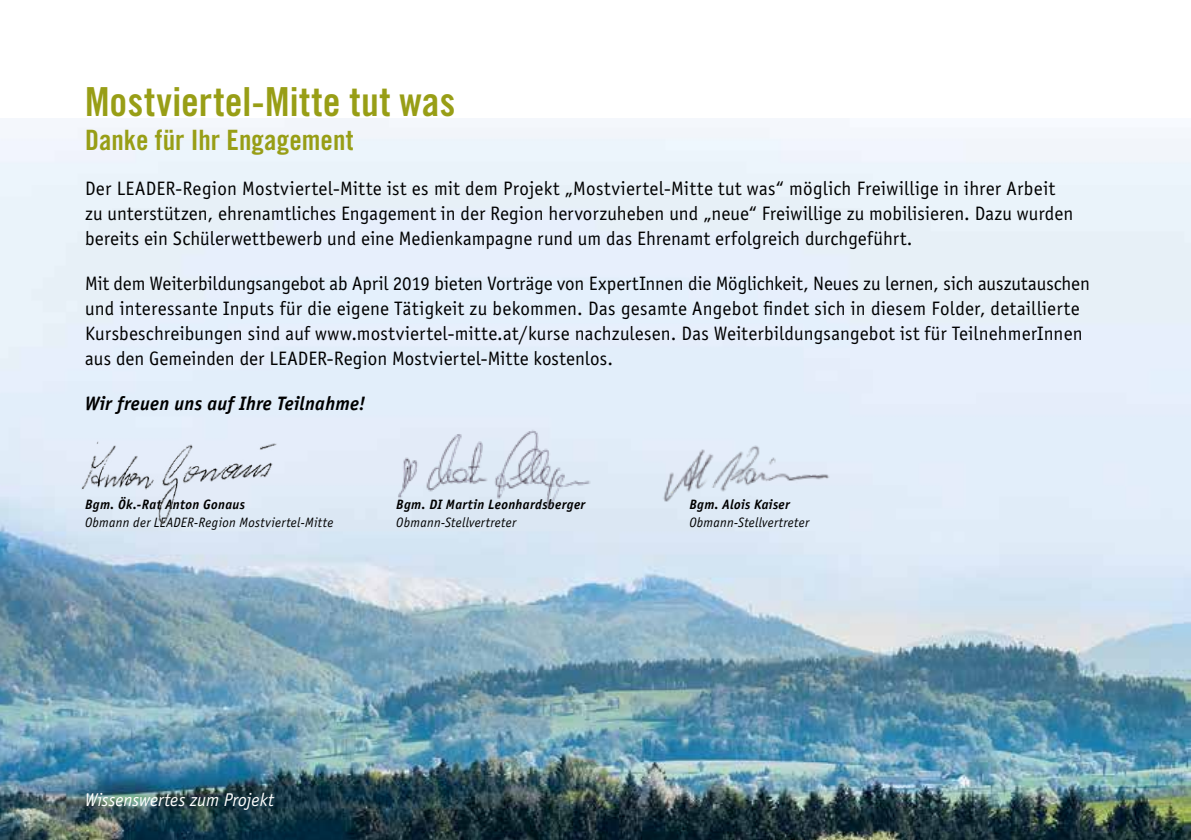
<style>
.page{position:relative;width:1191px;height:840px;background:#fff}
.page>*{position:absolute;margin:0;border:0;box-sizing:border-box;transform-origin:0 0}
.t1{font:40px "Trade Gothic Bold Cond Twenty";letter-spacing:.01em;color:#989e16}
.t2{font:28px "Trade Gothic Bold Cond Twenty";color:#989e16}
.t3{font:20px/25px "Officina Sans";letter-spacing:.01em;color:#000}
.t4{font:italic 700 20px "Officina Sans";letter-spacing:.01em;color:#000}
.t5{font:italic 19px "Officina Sans";letter-spacing:.005em;color:#fff}
.t6{font:italic 14px "Officina Sans";letter-spacing:.025em;color:#000}
.t7{font:italic 700 14px "Officina Sans";letter-spacing:.025em;color:#000}
</style>
<div class="page">
<img style="left:0;top:118px;width:1191px;height:721px">
<img style="left:391px;top:427px;width:208px;height:85px">
<img style="left:660px;top:410px;width:175px;height:108px">
<img style="left:75px;top:437px;width:204px;height:91px">
<h1 class="t1" style="left:85px;top:77px;width:372px">Mostviertel-Mitte tut was</h1>
<h2 class="t2" style="left:85px;top:123px;width:270px">Danke für Ihr Engagement</h2>
<p class="t3" style="left:85px;top:176px;width:989px">Der LEADER-Region Mostviertel-Mitte ist es mit dem Projekt „Mostviertel-Mitte tut was“ möglich Freiwillige in ihrer Arbeit zu unterstützen, ehrenamtliches Engagement in der Region hervorzuheben und „neue“ Freiwillige zu mobilisieren. Dazu wurden bereits ein Schülerwettbewerb und eine Medienkampagne rund um das Ehrenamt erfolgreich durchgeführt.</p>
<p class="t3" style="left:85px;top:271px;width:1006px">Mit dem Weiterbildungsangebot ab April 2019 bieten Vorträge von ExpertInnen die Möglichkeit, Neues zu lernen, sich auszutauschen und interessante Inputs für die eigene Tätigkeit zu bekommen. Das gesamte Angebot findet sich in diesem Folder, detaillierte Kursbeschreibungen sind auf www.mostviertel-mitte.at/kurse nachzulesen. Das Weiterbildungsangebot ist für TeilnehmerInnen aus den Gemeinden der LEADER-Region Mostviertel-Mitte kostenlos.</p>
<p class="t4" style="left:85px;top:391px;width:282px">Wir freuen uns auf Ihre Teilnahme!</p>
<p class="t7" style="left:85px;top:496px;width:161px">Bgm. Ök.-Rat Anton Gonaus</p>
<p class="t6" style="left:85px;top:514px;width:250px">Obmann der LEADER-Region Mostviertel-Mitte</p>
<p class="t7" style="left:396px;top:496px;width:190px">Bgm. DI Martin Leonhardsberger</p>
<p class="t6" style="left:396px;top:514px;width:121px">Obmann-Stellvertreter</p>
<p class="t7" style="left:689px;top:496px;width:102px">Bgm. Alois Kaiser</p>
<p class="t6" style="left:689px;top:514px;width:121px">Obmann-Stellvertreter</p>
<p class="t5" style="left:85px;top:789px;width:190px">Wissenswertes zum Projekt</p>
</div>
